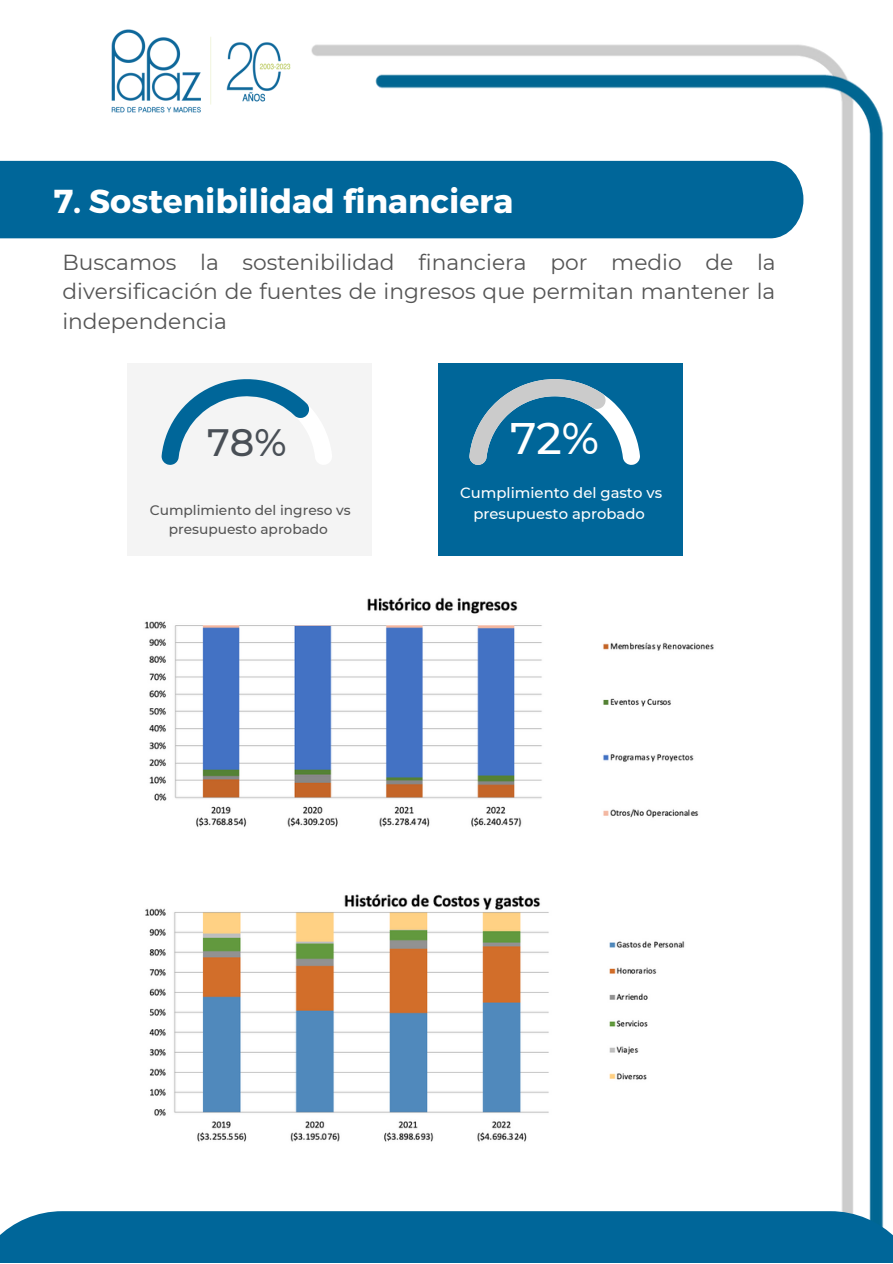
<style>
.page{position:relative;width:893px;height:1264px;background:#fff}
.page>*{position:absolute;margin:0;border:0;box-sizing:border-box;transform-origin:0 0}
.t1{font:500 44.1px "Montserrat";color:#fff}
.t2{font:500 38.1px "Montserrat";color:#494f56}
.t3{font:700 33.15px "Montserrat";color:#fff}
.t4{font:21.75px/29.5px "Montserrat";color:#545454;text-align:justify}
.t5{font:500 14.85px/20.5px "Montserrat";color:#fff;text-align:center}
.t6{font:500 13.8px/19px "Montserrat";color:#545454;text-align:center}
</style>
<div class="page">
<img style="left:0;top:44px;width:884px;height:1167px">
<div style="left:0;top:1211px;width:892px;height:51px;background:#069"></div>
<img style="left:80px;top:29px;width:241px;height:109px">
<div style="left:127px;top:363px;width:244px;height:192px;background:#f4f4f4"></div>
<div style="left:439px;top:363px;width:244px;height:192px;background:#069"></div>
<svg style="left:469px;top:379px;width:171px;height:86px"></svg>
<svg style="left:161px;top:379px;width:171px;height:86px"></svg>
<div style="left:0;top:161px;width:803px;height:77px;background:#069"></div>
<img style="left:136px;top:588px;width:613px;height:281px">
<img style="left:136px;top:885px;width:613px;height:277px">
<h3 class="t3" style="left:53px;top:179px;width:461px">7. Sostenibilidad financiera</h3>
<p class="t4" style="left:62px;top:247px;width:714px">Buscamos la sostenibilidad financiera por medio de la diversificación de fuentes de ingresos que permitan mantener la independencia</p>
<h2 class="t2" style="left:207px;top:419px;width:81px">78%</h2>
<h1 class="t1" style="left:510px;top:411px;width:90px">72%</h1>
<p class="t6" style="left:150px;top:500px;width:202px">Cumplimiento del ingreso vs presupuesto aprobado</p>
<p class="t5" style="left:460px;top:482px;width:203px">Cumplimiento del gasto vs presupuesto aprobado</p>
</div>
